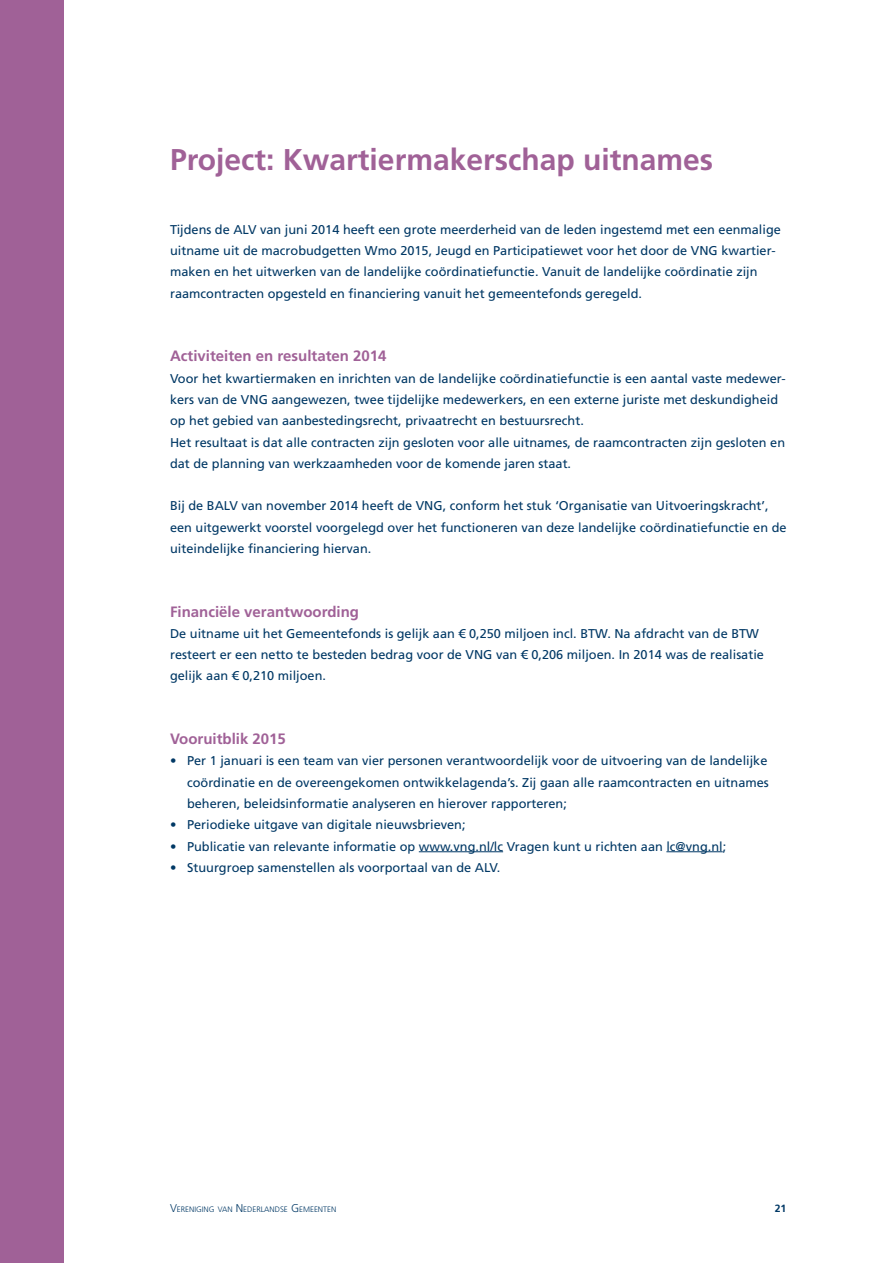
<style>
.page{position:relative;width:893px;height:1263px;background:#fff}
.page>*{position:absolute;margin:0;border:0;box-sizing:border-box;transform-origin:0 0}
._001_Hoofdstukkop{font:700 30px "Frutiger LT Std";color:#a06197}
._003_Tussenkop_1___1{font:700 15px "Frutiger LT Std";color:#a06197}
._004_Broodtekst___8{font:12.75px/21.3px "Frutiger LT Std";color:#003865}
.t1{font:700 10.5px "Frutiger LT Std";color:#003865}
.t2{font:300 7.8px "Frutiger LT Std";color:#003865}
.s1{font-size:11.25px}
</style>
<div class="page">
<div style="left:0;top:0;width:64px;height:1263px;background:#a06197"></div>
<hr style="left:419px;top:851px;width:84px;height:1px;background:#003865">
<hr style="left:666px;top:851px;width:57px;height:1px;background:#003865">
<p class="_001_Hoofdstukkop" style="left:170px;top:142px;width:544px">Project: Kwartiermakerschap uitnames</p>
<p class="_004_Broodtekst___8" style="left:170px;top:219px;width:612px">Tijdens de ALV van juni 2014 heeft een grote meerderheid van de leden ingestemd met een eenmalige uitname uit de macrobudgetten Wmo 2015, Jeugd en Participatiewet voor het door de VNG kwartier&shy;maken en het uitwerken van de landelijke coördinatiefunctie. Vanuit de landelijke coördinatie zijn raamcontracten opgesteld en financiering vanuit het gemeentefonds geregeld.</p>
<p class="_003_Tussenkop_1___1" style="left:170px;top:347px;width:218px">Activiteiten en resultaten 2014</p>
<p class="_004_Broodtekst___8" style="left:170px;top:368px;width:617px">Voor het kwartiermaken en inrichten van de landelijke coördinatiefunctie is een aantal vaste medewer&shy;kers van de VNG aangewezen, twee tijdelijke medewerkers, en een externe juriste met deskundigheid op het gebied van aanbestedingsrecht, privaatrecht en bestuursrecht.</p>
<p class="_004_Broodtekst___8" style="left:170px;top:431px;width:617px">Het resultaat is dat alle contracten zijn gesloten voor alle uitnames, de raamcontracten zijn gesloten en dat de planning van werkzaamheden voor de komende jaren staat.</p>
<p class="_004_Broodtekst___8" style="left:170px;top:495px;width:618px">Bij de BALV van november 2014 heeft de VNG, conform het stuk ‘Organisatie van Uitvoeringskracht’, een uitgewerkt voorstel voorgelegd over het functioneren van deze landelijke coördinatiefunctie en de uiteindelijke financiering hiervan.</p>
<p class="_003_Tussenkop_1___1" style="left:170px;top:603px;width:190px">Financiële verantwoording</p>
<p class="_004_Broodtekst___8" style="left:170px;top:623px;width:595px">De uitname uit het Gemeentefonds is gelijk aan € 0,250 miljoen incl. BTW. Na afdracht van de BTW resteert er een netto te besteden bedrag voor de VNG van € 0,206 miljoen. In 2014 was de realisatie gelijk aan € 0,210 miljoen.</p>
<p class="_003_Tussenkop_1___1" style="left:170px;top:730px;width:117px">Vooruitblik 2015</p>
<p class="_004_Broodtekst___8" style="left:187px;top:750px;width:583px;text-align:justify;text-indent:-17px">• Per 1 januari is een team van vier personen verantwoordelijk voor de uitvoering van de landelijke coördinatie en de overeengekomen ontwikkelagenda’s. Zij gaan alle raamcontracten en uitnames beheren, beleidsinformatie analyseren en hierover rapporteren;</p>
<p class="_004_Broodtekst___8" style="left:170px;top:814px;width:297px">• Periodieke uitgave van digitale nieuwsbrieven;</p>
<p class="_004_Broodtekst___8" style="left:170px;top:835px;width:558px">• Publicatie van relevante informatie op www.vng.nl/lc Vragen kunt u richten aan lc@vng.nl;</p>
<p class="_004_Broodtekst___8" style="left:170px;top:857px;width:332px">• Stuurgroep samenstellen als voorportaal van de ALV.</p>
<p class="t2" style="left:170px;top:1205px;width:168px"><span class="s1">V</span>ERENIGING VAN <span class="s1">N</span> EDERLANDSE <span class="s1">G</span> EMEENTEN</p>
<p class="t1" style="left:775px;top:1202px;width:13px">21</p>
</div>
